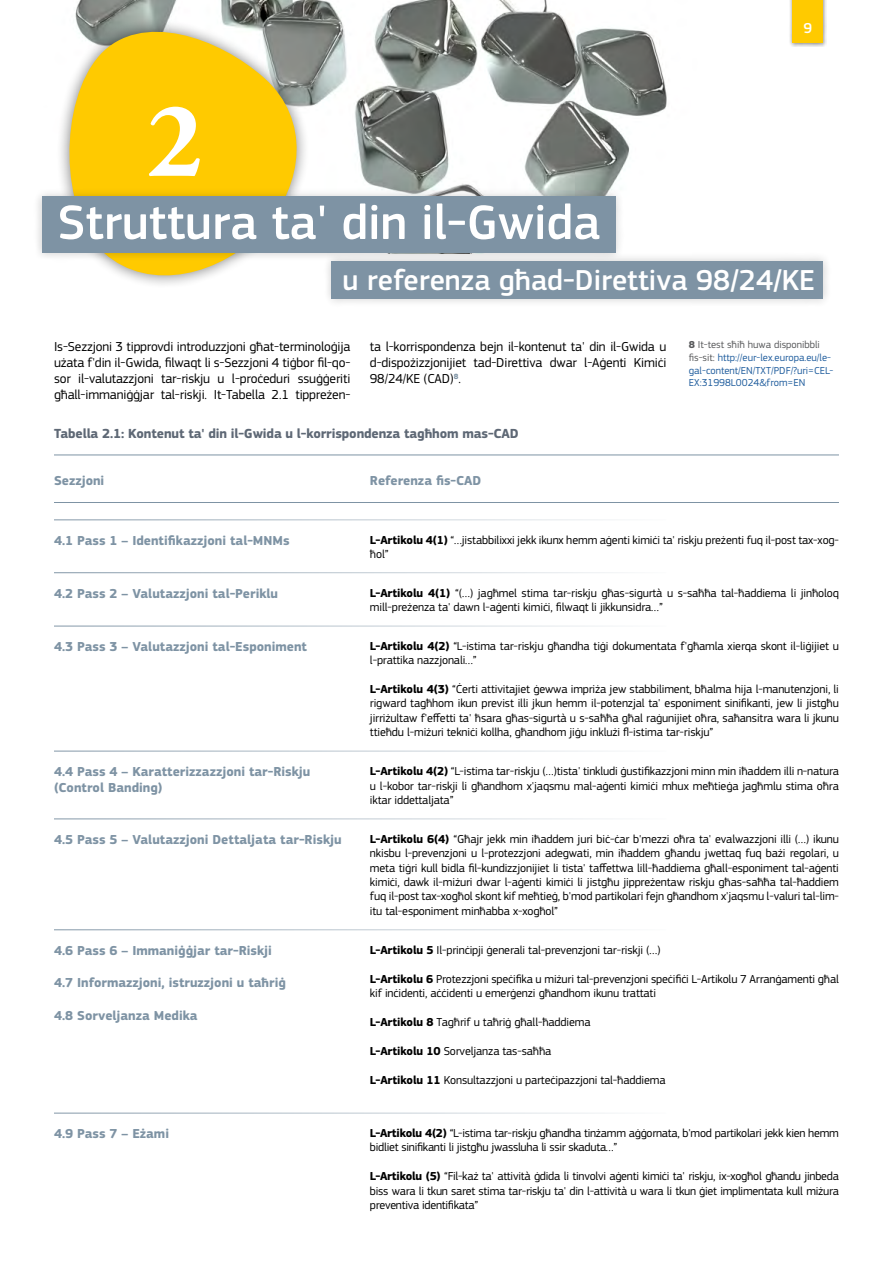
<style>
.page{position:relative;width:893px;height:1263px;background:#fff}
.page>*{position:absolute;margin:0;border:0;box-sizing:border-box;transform-origin:0 0}
.t1{font:700 108px "Adobe Garamond Pro";color:#fff}
.t2{font:500 50.4px "EC Square Sans Pro";color:#fff}
.t3{font:500 30px "EC Square Sans Pro";color:#fff}
.t4{font:500 15px "EC Square Sans Pro";color:#fff}
.t5{font:700 13.65px "EC Square Sans Pro";letter-spacing:-.01em;color:#5e6875}
.t6{font:13.5px/16.2px "EC Square Sans Pro";letter-spacing:-.01em;color:#000;text-align:justify}
.t7{font:700 13.5px/16.2px "EC Square Sans Pro";color:#7e93a4}
.t8{font:12px/14.4px "EC Square Sans Pro";letter-spacing:-.01em;color:#000}
.t9{font:10.5px/12.6px "EC Square Sans Pro";color:#215e9e}
.s1{font-weight:700;color:#58595b}
.s2{color:#58595b}
.s3{font-weight:700}
</style>
<div class="page">
<hr style="left:54px;top:455px;width:785px;height:1px;background:#7e93a4">
<hr style="left:54px;top:502px;width:785px;height:1px;background:#7e93a4">
<img style="left:76px;top:0;width:591px;height:187px">
<div style="left:789px;top:0;width:38px;height:47px;background:#000;opacity:.5"></div>
<div style="left:793px;top:0;width:30px;height:43px;background:#ffca00"></div>
<svg style="left:60px;top:10px;width:250px;height:275px;fill:#ffca00"></svg>
<div style="left:33px;top:187px;width:591px;height:75px;background:#000;opacity:.2"></div>
<div style="left:42px;top:196px;width:573px;height:57px;background:#7e93a4"></div>
<div style="left:322px;top:252px;width:510px;height:56px;background:#000;opacity:.2"></div>
<div style="left:332px;top:261px;width:491px;height:38px;background:#7e93a4"></div>
<hr style="left:54px;top:1113px;width:612px;height:1px;background:#7e93a4">
<hr style="left:54px;top:929px;width:612px;height:1px;background:#7e93a4">
<hr style="left:54px;top:819px;width:612px;height:1px;background:#7e93a4">
<hr style="left:54px;top:751px;width:612px;height:1px;background:#7e93a4">
<hr style="left:54px;top:626px;width:612px;height:1px;background:#7e93a4">
<hr style="left:54px;top:572px;width:612px;height:1px;background:#7e93a4">
<hr style="left:54px;top:520px;width:612px;height:1px;background:#7e93a4">
<p class="t4" style="left:804px;top:19px;width:10px">9</p>
<h2 class="t1" style="left:147px;top:79px;width:58px">2</h2>
<h2 class="t2" style="left:58px;top:193px;width:544px">Struttura ta' din il-Gwida</h2>
<h2 class="t3" style="left:342px;top:262px;width:474px">u referenza għad-Direttiva 98/24/KE</h2>
<p class="t6" style="left:54px;top:338px;width:298px">Is-Sezzjoni 3 tipprovdi introduzzjoni għat-terminoloġija użata f'din il-Gwida, filwaqt li s-Sezzjoni 4 tiġbor fil-qo&shy;sor il-valutazzjoni tar-riskju u l-proċeduri ssuġġeriti għall-immaniġġjar tal-riskji. It-Tabella 2.1 tippreżen-</p>
<p class="t6" style="left:370px;top:338px;width:298px">ta l-korrispondenza bejn il-kontenut ta' din il-Gwida u d-dispożizzjonijiet tad-Direttiva dwar l-Aġenti Kimiċi 98/24/KE (CAD)<sup>8</sup>.</p>
<h3 class="t5" style="left:54px;top:425px;width:466px">Tabella 2.1: Kontenut ta' din il-Gwida u l-korrispondenza tagħhom mas-CAD</h3>
<p class="t7" style="left:54px;top:472px;width:52px">Sezzjoni</p>
<p class="t7" style="left:370px;top:472px;width:113px">Referenza fis-CAD</p>
<p class="t9" style="left:689px;top:339px;width:146px"><span class="s1">8</span> <span class="s2">It-test sħiħ huwa disponibbli fis-sit:</span> http://eur-lex.europa.eu/le&shy;gal-content/EN/TXT/PDF/?uri=CEL-EX:31998L0024&amp;from=EN</p>
<p class="t7" style="left:54px;top:533px;width:237px">4.1 Pass 1 – Identifikazzjoni tal-MNMs</p>
<p class="t7" style="left:54px;top:586px;width:226px">4.2 Pass 2 – Valutazzjoni tal-Periklu</p>
<p class="t7" style="left:54px;top:639px;width:255px">4.3 Pass 3 – Valutazzjoni tal-Esponiment</p>
<p class="t7" style="left:54px;top:764px;width:258px">4.4 Pass 4 – Karatterizzazzjoni tar-Riskju (Control Banding)</p>
<p class="t7" style="left:54px;top:832px;width:289px">4.5 Pass 5 – Valutazzjoni Dettaljata tar-Riskju</p>
<p class="t7" style="left:54px;top:943px;width:219px">4.6 Pass 6 – Immaniġġjar tar-Riskji</p>
<p class="t7" style="left:54px;top:975px;width:233px">4.7 Informazzjoni, istruzzjoni u taħriġ</p>
<p class="t7" style="left:54px;top:1008px;width:145px">4.8 Sorveljanza Medika</p>
<p class="t7" style="left:54px;top:1126px;width:117px">4.9 Pass 7 – Eżami</p>
<p class="t8" style="left:370px;top:532px;width:471px"><span class="s3">L-Artikolu 4(1)</span> “…jistabbilixxi jekk ikunx hemm aġenti kimiċi ta' riskju preżenti fuq il-post tax-xog&shy;ħol”</p>
<p class="t8" style="left:370px;top:586px;width:471px"><span class="s3">L-Artikolu 4(1)</span> “(…) jagħmel stima tar-riskju għas-sigurtà u s-saħħa tal-ħaddiema li jinħoloq mill-preżenza ta' dawn l-aġenti kimiċi, filwaqt li jikkunsidra…”</p>
<p class="t8" style="left:370px;top:639px;width:471px"><span class="s3">L-Artikolu 4(2)</span> “L-istima tar-riskju għandha tiġi dokumentata f'għamla xierqa skont il-liġijiet u l-prattika nazzjonali…”</p>
<p class="t8" style="left:370px;top:682px;width:470px;text-align:justify"><span class="s3">L-Artikolu 4(3)</span> “Ċerti attivitajiet ġewwa impriża jew stabbiliment, bħalma hija l-manutenzjoni, li rigward tagħhom ikun previst illi jkun hemm il-potenzjal ta' esponiment sinifikanti, jew li jistgħu jirriżultaw f'effetti ta' ħsara għas-sigurtà u s-saħħa għal raġunijiet oħra, saħansitra wara li jkunu ttieħdu l-miżuri tekniċi kollha, għandhom jiġu inklużi fl-istima tar-riskju”</p>
<p class="t8" style="left:370px;top:764px;width:471px;text-align:justify"><span class="s3">L-Artikolu 4(2)</span> “L-istima tar-riskju (…)tista' tinkludi ġustifikazzjoni minn min iħaddem illi n-natura u l-kobor tar-riskji li għandhom x'jaqsmu mal-aġenti kimiċi mhux meħtieġa jagħmlu stima oħra iktar iddettaljata”</p>
<p class="t8" style="left:370px;top:832px;width:471px;text-align:justify"><span class="s3">L-Artikolu 6(4)</span> “Għajr jekk min iħaddem juri biċ-ċar b'mezzi oħra ta' evalwazzjoni illi (…) ikunu nkisbu l-prevenzjoni u l-protezzjoni adegwati, min iħaddem għandu jwettaq fuq bażi regolari, u meta tiġri kull bidla fil-kundizzjonijiet li tista' taffettwa lill-ħaddiema għall-esponiment tal-aġenti kimiċi, dawk il-miżuri dwar l-aġenti kimiċi li jistgħu jippreżentaw riskju għas-saħħa tal-ħaddiem fuq il-post tax-xogħol skont kif meħtieġ, b'mod partikolari fejn għandhom x'jaqsmu l-valuri tal-lim&shy;itu tal-esponiment minħabba x-xogħol”</p>
<p class="t8" style="left:370px;top:943px;width:292px"><span class="s3">L-Artikolu 5</span> Il-prinċipji ġenerali tal-prevenzjoni tar-riskji (…)</p>
<p class="t8" style="left:370px;top:972px;width:470px"><span class="s3">L-Artikolu 6</span> Protezzjoni speċifika u miżuri tal-prevenzjoni speċifiċi L-Artikolu 7 Arranġamenti għal kif inċidenti, aċċidenti u emerġenzi għandhom ikunu trattati</p>
<p class="t8" style="left:370px;top:1015px;width:222px"><span class="s3">L-Artikolu 8</span> Tagħrif u taħriġ għall-ħaddiema</p>
<p class="t8" style="left:370px;top:1044px;width:183px"><span class="s3">L-Artikolu 10</span> Sorveljanza tas-saħħa</p>
<p class="t8" style="left:370px;top:1072px;width:297px"><span class="s3">L-Artikolu 11</span> Konsultazzjoni u parteċipazzjoni tal-ħaddiema</p>
<p class="t8" style="left:370px;top:1126px;width:471px"><span class="s3">L-Artikolu 4(2)</span> “L-istima tar-riskju għandha tinżamm aġġornata, b'mod partikolari jekk kien hemm bidliet sinifikanti li jistgħu jwassluha li ssir skaduta…”</p>
<p class="t8" style="left:370px;top:1169px;width:470px;text-align:justify"><span class="s3">L-Artikolu (5)</span> “Fil-każ ta' attività ġdida li tinvolvi aġenti kimiċi ta' riskju, ix-xogħol għandu jinbeda biss wara li tkun saret stima tar-riskju ta' din l-attività u wara li tkun ġiet implimentata kull miżura preventiva identifikata”</p>
</div>
